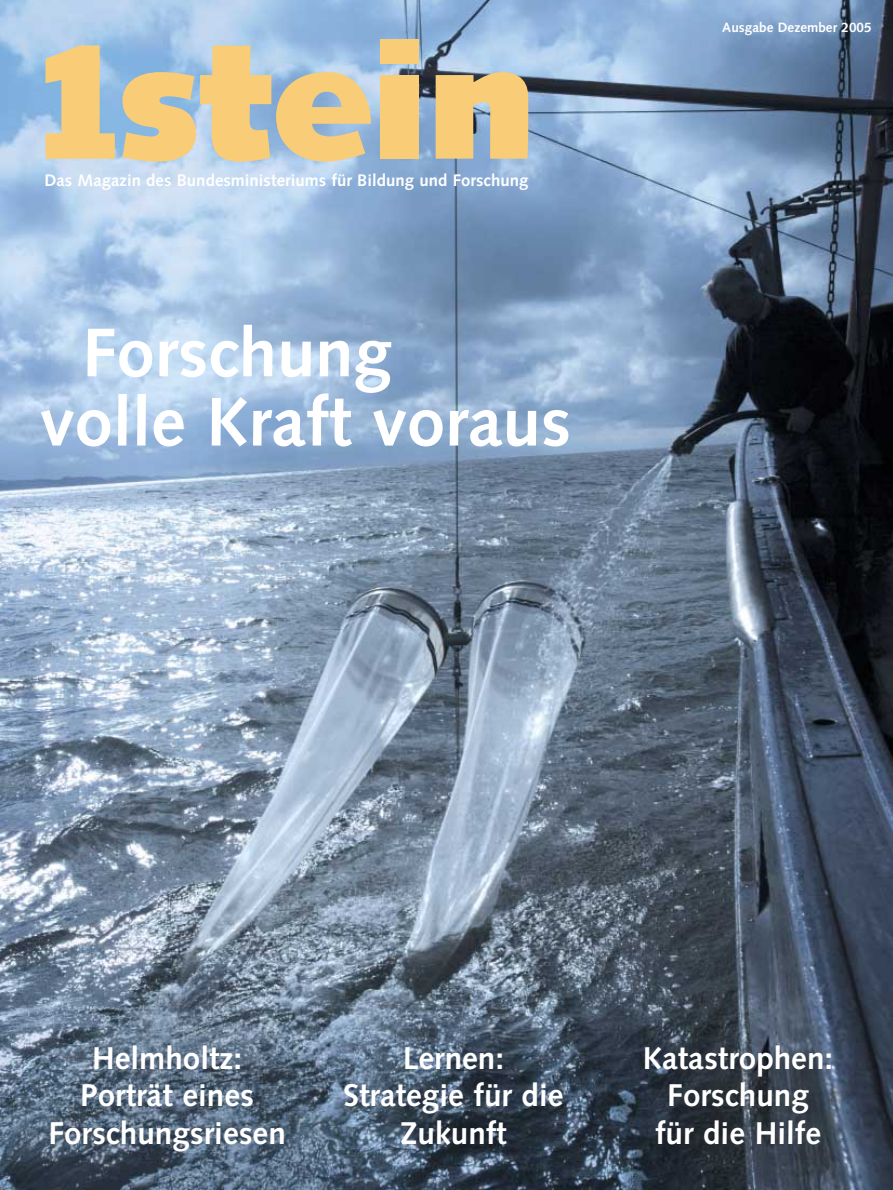
<style>
.page{position:relative;width:893px;height:1190px;background:#fff}
.page>*{position:absolute;margin:0;border:0;box-sizing:border-box;transform-origin:0 0}
.t1{font:700 68.7px/69.2px "Syntax";color:#fff}
.t2{font:700 31.5px/37.8px "Syntax";color:#fff;text-align:center}
.t3{font:700 16.8px "Syntax";color:#fff}
.t4{font:700 13.5px "Syntax";letter-spacing:.005em;color:#fff}
</style>
<div class="page">
<img style="left:0;top:0;width:892px;height:1190px">
<svg style="left:435px;top:72px;width:93px;height:87px;background:#e3c381"></svg>
<div style="left:381px;top:39px;width:38px;height:24px;background:#f9cd77"></div>
<div style="left:381px;top:75px;width:38px;height:84px;background:#f9cd77"></div>
<svg style="left:122px;top:46px;width:249px;height:116px;background:#d2c7a5"></svg>
<svg style="left:45px;top:45px;width:70px;height:114px;background:#d8c899"></svg>
<p class="t3" style="left:44px;top:173px;width:485px">Das Magazin des Bundesministeriums für Bildung und Forschung</p>
<h1 class="t1" style="left:40px;top:324px;width:532px;text-indent:42px">Forschung<br>volle Kraft voraus</h1>
<p class="t4" style="left:722px;top:21px;width:151px">Ausgabe Dezember 2005</p>
<p class="t2" style="left:48px;top:1041px;width:239px">Helmholtz:<br>Porträt eines<br>Forschungsriesen</p>
<p class="t2" style="left:343px;top:1041px;width:221px">Lernen:<br>Strategie für die<br>Zukunft</p>
<p class="t2" style="left:643px;top:1041px;width:192px">Katastrophen:<br>Forschung<br>für die Hilfe</p>
</div>
